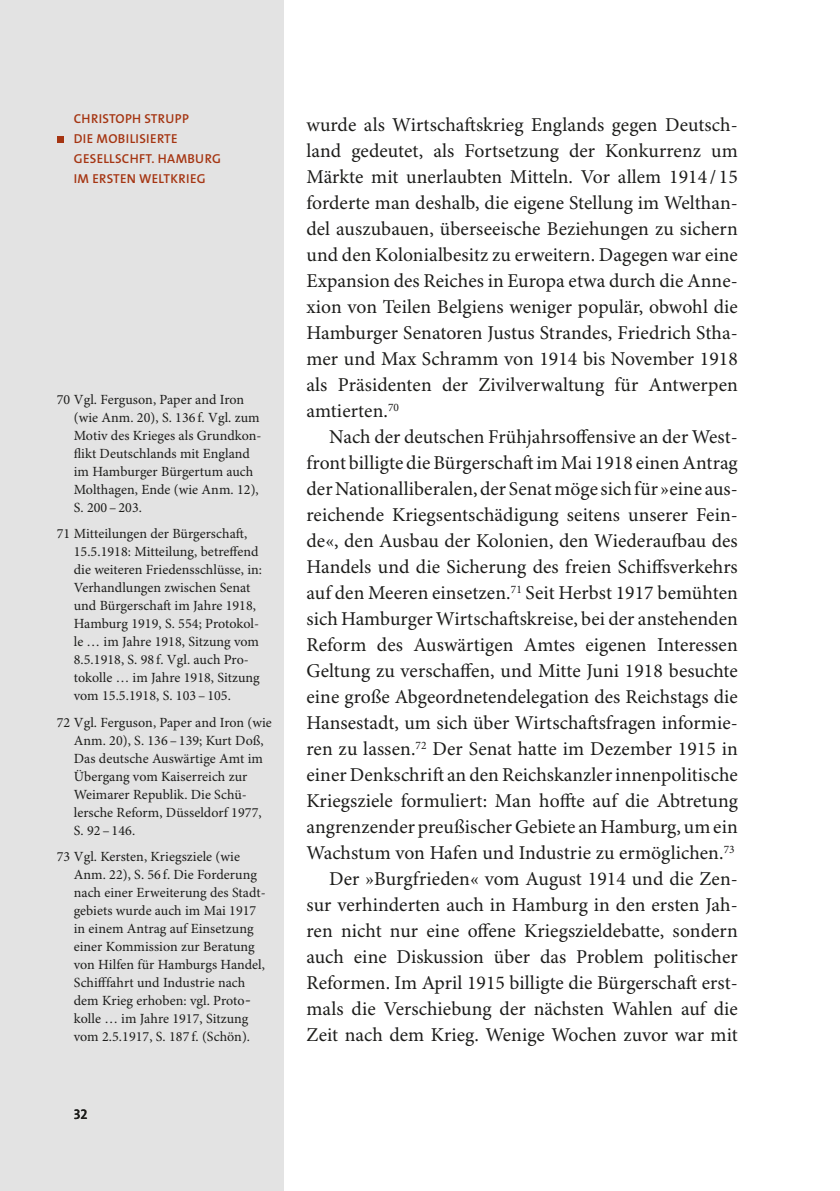
<style>
.page{position:relative;width:840px;height:1191px;background:#fff}
.page>*{position:absolute;margin:0;border:0;box-sizing:border-box;transform-origin:0 0}
.t1{font:19.6px/26px "Minion Pro";letter-spacing:.005em;color:#1c1c1a;text-align:justify}
.t2{font:14px/18px "Minion Pro";letter-spacing:.005em;color:#1c1c1a}
.t3{font:600 14px "The Sans Os F";color:#1c1c1a}
.t4{font:600 13px/20px "The Sans Os F";letter-spacing:.025em;color:#a53512}
</style>
<div class="page">
<div style="left:0;top:0;width:283px;height:1191px;background:#e3e3e3"></div>
<div style="left:57px;top:136px;width:6px;height:7px;background:#a53512"></div>
<p class="t4" style="left:74px;top:109px;width:149px">CHRISTOPH STRUPP<br>DIE MOBILISIERTE<br>GESELLSCHFT. HAMBURG<br>IM ERSTEN WELTKRIEG</p>
<p class="t2" style="left:74px;top:390px;width:189px;text-indent:-17px">70 Vgl. Ferguson, Paper and Iron (wie Anm. 20), S. 136 f. Vgl. zum<br>Motiv des Krieges als Grundkon&shy;flikt Deutschlands mit England im Hamburger Bürgertum auch<br>Molthagen, Ende (wie Anm. 12),<br>S. 200 – 203.</p>
<p class="t2" style="left:74px;top:525px;width:190px;text-indent:-17px">71 Mitteilungen der Bürgerschaft,<br>15.5.1918: Mitteilung, betreffend die weiteren Friedensschlüsse, in:<br>Verhandlungen zwischen Senat und Bürgerschaft im Jahre 1918,<br>Hamburg 1919, S. 554; Protokol&shy;le … im Jahre 1918, Sitzung vom<br>8.5.1918, S. 98 f. Vgl. auch Pro&shy;tokolle … im Jahre 1918, Sitzung vom 15.5.1918, S. 103 – 105.</p>
<p class="t2" style="left:74px;top:714px;width:199px;text-indent:-17px">72 Vgl. Ferguson, Paper and Iron (wie<br>Anm. 20), S. 136 – 139; Kurt Doß,<br>Das deutsche Auswärtige Amt im<br>Übergang vom Kaiserreich zur<br>Weimarer Republik. Die Schü&shy;lersche Reform, Düsseldorf 1977,<br>S. 92 – 146.</p>
<p class="t2" style="left:74px;top:848px;width:193px;text-indent:-17px">73 Vgl. Kersten, Kriegsziele (wie<br>Anm. 22), S. 56 f. Die Forderung nach einer Erweiterung des Stadt&shy;gebiets wurde auch im Mai 1917 in einem Antrag auf Einsetzung einer Kommission zur Beratung von Hilfen für Hamburgs Handel,<br>Schifffahrt und Industrie nach dem Krieg erhoben: vgl. Proto&shy;kolle … im Jahre 1917, Sitzung vom 2.5.1917, S. 187 f. (Schön).</p>
<p class="t3" style="left:74px;top:1105px;width:15px">32</p>
<p class="t1" style="left:306px;top:112px;width:432px">wurde als Wirtschaftskrieg Englands gegen Deutsch&shy;land gedeutet, als Fortsetzung der Konkurrenz um Märkte mit unerlaubten Mitteln. Vor allem 1914 / 15 forderte man deshalb, die eigene Stellung im Welthan&shy;del auszubauen, überseeische Beziehungen zu sichern und den Kolonialbesitz zu erweitern. Dagegen war eine Expansion des Reiches in Europa etwa durch die Anne&shy;xion von Teilen Belgiens weniger populär, obwohl die Hamburger Senatoren Justus Strandes, Friedrich Stha&shy;mer und Max Schramm von 1914 bis November 1918 als Präsidenten der Zivilverwaltung für Antwerpen amtierten.<sup>70</sup></p>
<p class="t1" style="left:306px;top:424px;width:432px;text-align:right">Nach der deutschen Frühjahrsoffensive an der West&shy;front billigte die Bürgerschaft im Mai 1918 einen Antrag der Nationalliberalen, der Senat möge sich für »eine aus&shy;reichende Kriegsentschädigung seitens unserer Fein&shy;de«, den Ausbau der Kolonien, den Wiederaufbau des Handels und die Sicherung des freien Schiffsverkehrs auf den Meeren einsetzen.<sup>71</sup> Seit Herbst 1917 bemühten sich Hamburger Wirtschaftskreise, bei der anstehenden Reform des Auswärtigen Amtes eigenen Interessen Geltung zu verschaffen, und Mitte Juni 1918 besuchte eine große Abgeordnetendelegation des Reichstags die Hansestadt, um sich über Wirtschaftsfragen informie&shy;ren zu lassen.<sup>72</sup> Der Senat hatte im Dezember 1915 in einer Denkschrift an den Reichskanzler innenpolitische Kriegsziele formuliert: Man hoffte auf die Abtretung angrenzender preußischer Gebiete an Hamburg, um ein Wachstum von Hafen und Industrie zu ermöglichen.<sup>73<br></sup>Der »Burgfrieden« vom August 1914 und die Zen&shy;sur verhinderten auch in Hamburg in den ersten Jah&shy;ren nicht nur eine offene Kriegszieldebatte, sondern auch eine Diskussion über das Problem politischer Reformen. Im April 1915 billigte die Bürgerschaft erst&shy;mals die Verschiebung der nächsten Wahlen auf die Zeit nach dem Krieg. Wenige Wochen zuvor war mit</p>
</div>
